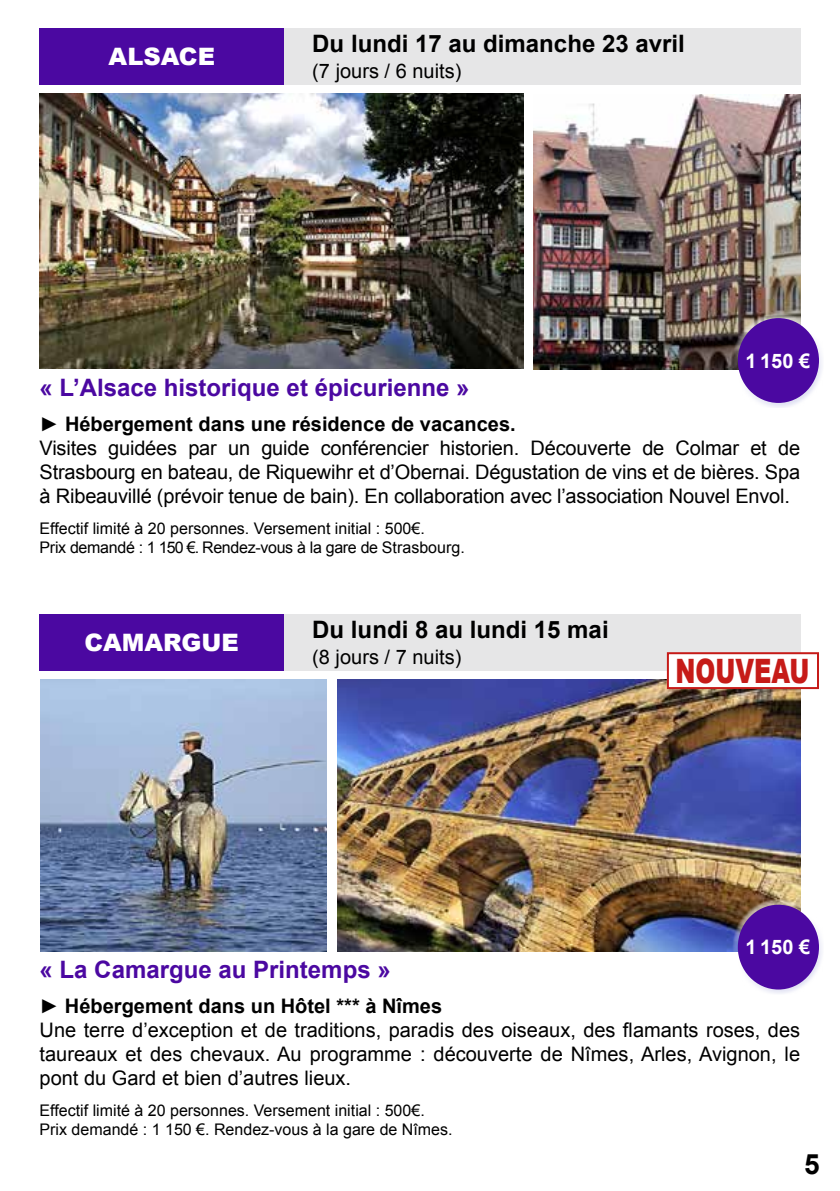
<style>
.page{position:relative;width:840px;height:1191px;background:#fff}
.page>*{position:absolute;margin:0;border:0;box-sizing:border-box;transform-origin:0 0}
.t1{font:900 33.6px "Arial";color:#c61b18;scale:.71 1}
.t2{font:700 28px "Arial";color:#000}
.t3{font:700 24px "Arial";color:#4b08a1}
.t4{font:700 24px "Arial";color:#000}
.t5{font:900 24px "Arial";color:#fff}
.t6{font:20px/24px "Arial";color:#000;text-align:justify}
.t7{font:700 20px "Arial";color:#000}
.t8{font:700 20px "Arial";color:#fff}
.t9{font:16px/19.2px "Arial";color:#000}
</style>
<div class="page">
<img style="left:40px;top:94px;width:483px;height:275px">
<img style="left:337px;top:679px;width:462px;height:272px">
<div style="left:40px;top:28px;width:244px;height:57px;background:#4b08a1"></div>
<div style="left:40px;top:614px;width:244px;height:56px;background:#4b08a1"></div>
<div style="left:284px;top:28px;width:515px;height:57px;background:#e6e6e7"></div>
<div style="left:284px;top:614px;width:515px;height:56px;background:#e6e6e7"></div>
<img style="left:533px;top:94px;width:266px;height:275px">
<img style="left:41px;top:679px;width:285px;height:272px">
<div style="left:732px;top:899px;width:85px;height:70px;background:#fff;opacity:.68"></div>
<div style="left:738px;top:917px;width:85px;height:78px;background:#cdcfeb;opacity:.66"></div>
<div style="left:737px;top:904px;width:81px;height:85px;background:#4b08a1;border-radius:50%"></div>
<div style="left:732px;top:312px;width:85px;height:71px;background:#fff;opacity:.68"></div>
<div style="left:738px;top:330px;width:85px;height:78px;background:#cdcfeb;opacity:.66"></div>
<div style="left:737px;top:318px;width:81px;height:85px;background:#4b08a1;border-radius:50%"></div>
<div style="left:666px;top:652px;width:152px;height:37px;background:#fff;border:2px solid #c61b18"></div>
<p class="t5" style="left:109px;top:39px;width:108px">ALSACE</p>
<p class="t4" style="left:312px;top:28px;width:374px">Du lundi 17 au dimanche 23 avril</p>
<p class="t6" style="left:312px;top:60px;width:150px">(7 jours / 6 nuits)</p>
<p class="t8" style="left:745px;top:347px;width:66px">1 150 €</p>
<p class="t3" style="left:40px;top:371px;width:431px">« L’Alsace historique et épicurienne »</p>
<p class="t7" style="left:40px;top:411px;width:477px">► Hébergement dans une résidence de vacances.</p>
<p class="t6" style="left:40px;top:436px;width:761px">Visites guidées par un guide conférencier historien. Découverte de Colmar et de Strasbourg en bateau, de Riquewihr et d’Obernai. Dégustation de vins et de bières. Spa à Ribeauvillé (prévoir tenue de bain). En collaboration avec l’association Nouvel Envol.</p>
<p class="t9" style="left:40px;top:518px;width:426px">Effectif limité à 20 personnes. Versement initial : 500€.<br>Prix demandé : 1 150 €. Rendez-vous à la gare de Strasbourg.</p>
<p class="t5" style="left:84px;top:625px;width:156px">CAMARGUE</p>
<p class="t4" style="left:312px;top:613px;width:298px">Du lundi 8 au lundi 15 mai</p>
<p class="t6" style="left:312px;top:645px;width:150px">(8 jours / 7 nuits)</p>
<h1 class="t1" style="left:675px;top:646px;width:190px">NOUVEAU</h1>
<p class="t8" style="left:745px;top:934px;width:66px">1 150 €</p>
<p class="t3" style="left:40px;top:953px;width:352px">« La Camargue au Printemps »</p>
<p class="t7" style="left:40px;top:993px;width:404px">► Hébergement dans un Hôtel *** à Nîmes</p>
<p class="t6" style="left:40px;top:1018px;width:761px">Une terre d’exception et de traditions, paradis des oiseaux, des flamants roses, des taureaux et des chevaux. Au programme : découverte de Nîmes, Arles, Avignon, le pont du Gard et bien d’autres lieux.</p>
<p class="t9" style="left:40px;top:1101px;width:414px">Effectif limité à 20 personnes. Versement initial : 500€.<br>Prix demandé : 1 150 €. Rendez-vous à la gare de Nîmes.</p>
<h2 class="t2" style="left:803px;top:1145px;width:17px">5</h2>
</div>
